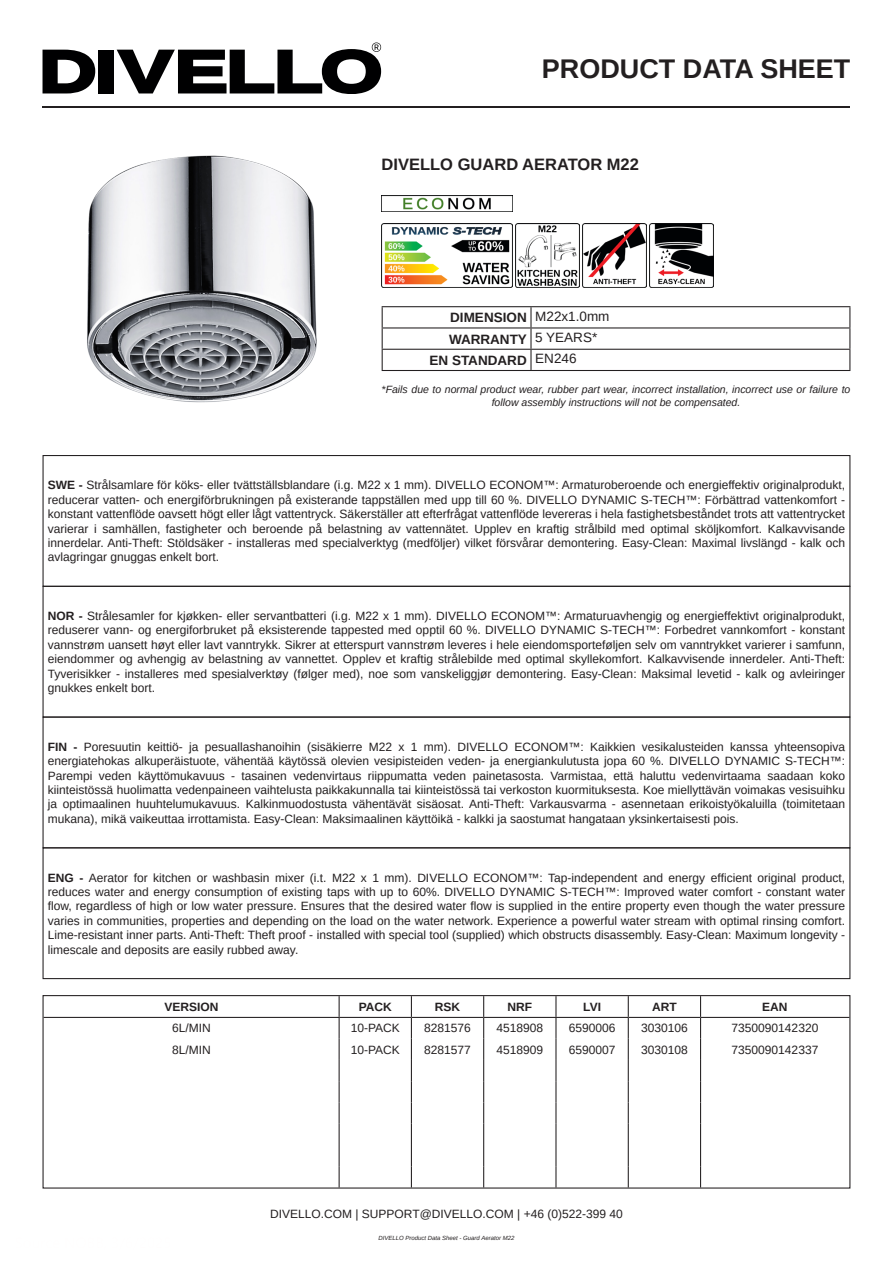
<style>
.page{position:relative;width:893px;height:1263px;background:#fff}
.page>*{position:absolute;margin:0;border:0;box-sizing:border-box;transform-origin:0 0}
.t1{font:700 27px "Arimo";color:#231f20}
.t2{font:700 16.5px "Arimo";color:#231f20}
.t3{font:700 13.5px "Arimo";color:#231f20}
.t4{font:13.5px "Arimo";color:#231f20}
.t5{font:12px/14.4px "Arimo";color:#231f20;text-align:justify}
.t6{font:700 12px "Arimo";color:#231f20}
.t7{font:italic 10.5px/12.6px "Arimo";color:#231f20;text-align:center}
.File_Name{font:italic 6px "Arimo";color:#231f20}
.s1{font-weight:700}
</style>
<div class="page">
<svg style="left:43px;top:50px;width:52px;height:43px"></svg>
<div style="left:98px;top:50px;width:16px;height:43px;background:#000001"></div>
<svg style="left:117px;top:43px;width:264px;height:51px"></svg>
<hr style="left:42px;top:106px;width:808px;height:1px;background:#231f20">
<hr style="left:44px;top:1017px;width:295px;height:1px;background:#231f20">
<hr style="left:339px;top:1017px;width:72px;height:1px;background:#231f20">
<hr style="left:411px;top:1017px;width:73px;height:1px;background:#231f20">
<hr style="left:484px;top:1017px;width:72px;height:1px;background:#231f20">
<hr style="left:556px;top:1017px;width:72px;height:1px;background:#231f20">
<hr style="left:628px;top:1017px;width:73px;height:1px;background:#231f20">
<hr style="left:701px;top:1017px;width:148px;height:1px;background:#231f20">
<svg style="left:339px;top:997px;width:1px;height:189px"></svg>
<svg style="left:411px;top:997px;width:1px;height:189px"></svg>
<svg style="left:483px;top:997px;width:1px;height:189px"></svg>
<svg style="left:555px;top:997px;width:1px;height:189px"></svg>
<svg style="left:628px;top:997px;width:1px;height:189px"></svg>
<svg style="left:700px;top:997px;width:1px;height:189px"></svg>
<div style="left:43px;top:995px;width:807px;height:193px;border:1px solid #231f20"></div>
<div style="left:43px;top:847px;width:807px;height:132px;border:1px solid #231f20"></div>
<div style="left:43px;top:586px;width:807px;height:132px;border:1px solid #231f20"></div>
<div style="left:43px;top:455px;width:807px;height:132px;border:1px solid #231f20"></div>
<hr style="left:382px;top:327px;width:149px;height:1px;background:#231f20">
<hr style="left:531px;top:327px;width:319px;height:1px;background:#231f20">
<hr style="left:382px;top:349px;width:149px;height:1px;background:#231f20">
<hr style="left:531px;top:349px;width:319px;height:1px;background:#231f20">
<svg style="left:530px;top:307px;width:1px;height:63px"></svg>
<hr style="left:382px;top:306px;width:149px;height:1px;background:#231f20">
<hr style="left:531px;top:306px;width:319px;height:1px;background:#231f20">
<svg style="left:382px;top:307px;width:1px;height:63px"></svg>
<svg style="left:849px;top:307px;width:1px;height:63px"></svg>
<hr style="left:382px;top:370px;width:149px;height:1px;background:#231f20">
<hr style="left:531px;top:370px;width:319px;height:1px;background:#231f20">
<img style="left:382px;top:223px;width:130px;height:64px">
<img style="left:650px;top:223px;width:64px;height:64px">
<img style="left:583px;top:223px;width:64px;height:64px">
<img style="left:516px;top:223px;width:63px;height:64px">
<img style="left:382px;top:196px;width:130px;height:14px">
<img style="left:87px;top:155px;width:230px;height:248px">
<p class="t1" style="left:542px;top:50px;width:310px">PRODUCT DATA SHEET</p>
<p class="t2" style="left:382px;top:153px;width:259px">DIVELLO GUARD AERATOR M22</p>
<p class="t3" style="left:450px;top:308px;width:78px">DIMENSION</p>
<p class="t4" style="left:535px;top:308px;width:76px">M22x1.0mm</p>
<p class="t3" style="left:449px;top:330px;width:79px">WARRANTY</p>
<p class="t4" style="left:535px;top:329px;width:64px">5 YEARS*</p>
<p class="t3" style="left:429px;top:351px;width:99px">EN STANDARD</p>
<p class="t4" style="left:535px;top:350px;width:43px">EN246</p>
<p class="t7" style="left:382px;top:383px;width:470px">*Fails due to normal product wear, rubber part wear, incorrect installation, incorrect use or failure to follow assembly instructions will not be compensated.</p>
<p class="t5" style="left:48px;top:478px;width:799px"><span class="s1">SWE -</span> Strålsamlare för köks- eller tvättställsblandare (i.g. M22 x 1 mm). DIVELLO ECONOM™: Armaturoberoende och energieffektiv originalprodukt, reducerar vatten- och energiförbrukningen på existerande tappställen med upp till 60 %. DIVELLO DYNAMIC S-TECH™: Förbättrad vattenkomfort - konstant vattenflöde oavsett högt eller lågt vattentryck. Säkerställer att efterfrågat vattenflöde levereras i hela fastighetsbeståndet trots att vattentrycket varierar i samhällen, fastigheter och beroende på belastning av vattennätet. Upplev en kraftig strålbild med optimal sköljkomfort. Kalkavvisande innerdelar. Anti-Theft: Stöldsäker - installeras med specialverktyg (medföljer) vilket försvårar demontering. Easy-Clean: Maximal livslängd - kalk och avlagringar gnuggas enkelt bort.</p>
<p class="t5" style="left:48px;top:609px;width:799px"><span class="s1">NOR -</span> Strålesamler for kjøkken- eller servantbatteri (i.g. M22 x 1 mm). DIVELLO ECONOM™: Armaturuavhengig og energieffektivt originalprodukt, reduserer vann- og energiforbruket på eksisterende tappested med opptil 60 %. DIVELLO DYNAMIC S-TECH™: Forbedret vannkomfort - konstant vannstrøm uansett høyt eller lavt vanntrykk. Sikrer at etterspurt vannstrøm leveres i hele eiendomsporteføljen selv om vanntrykket varierer i samfunn, eiendommer og avhengig av belastning av vannettet. Opplev et kraftig strålebilde med optimal skyllekomfort. Kalkavvisende innerdeler. Anti-Theft:<br>Tyverisikker - installeres med spesialverktøy (følger med), noe som vanskeliggjør demontering. Easy-Clean: Maksimal levetid - kalk og avleiringer gnukkes enkelt bort.</p>
<p class="t5" style="left:48px;top:739px;width:799px"><span class="s1">FIN -</span> Poresuutin keittiö- ja pesuallashanoihin (sisäkierre M22 x 1 mm). DIVELLO ECONOM™: Kaikkien vesikalusteiden kanssa yhteensopiva energiatehokas alkuperäistuote, vähentää käytössä olevien vesipisteiden veden- ja energiankulutusta jopa 60 %. DIVELLO DYNAMIC S-TECH™:<br>Parempi veden käyttömukavuus - tasainen vedenvirtaus riippumatta veden painetasosta. Varmistaa, että haluttu vedenvirtaama saadaan koko kiinteistössä huolimatta vedenpaineen vaihtelusta paikkakunnalla tai kiinteistössä tai verkoston kuormituksesta. Koe miellyttävän voimakas vesisuihku ja optimaalinen huuhtelumukavuus. Kalkinmuodostusta vähentävät sisäosat. Anti-Theft: Varkausvarma - asennetaan erikoistyökaluilla (toimitetaan mukana), mikä vaikeuttaa irrottamista. Easy-Clean: Maksimaalinen käyttöikä - kalkki ja saostumat hangataan yksinkertaisesti pois.</p>
<p class="t5" style="left:48px;top:870px;width:799px"><span class="s1">ENG -</span> Aerator for kitchen or washbasin mixer (i.t. M22 x 1 mm). DIVELLO ECONOM™: Tap-independent and energy efficient original product, reduces water and energy consumption of existing taps with up to 60%. DIVELLO DYNAMIC S-TECH™: Improved water comfort - constant water flow, regardless of high or low water pressure. Ensures that the desired water flow is supplied in the entire property even though the water pressure varies in communities, properties and depending on the load on the water network. Experience a powerful water stream with optimal rinsing comfort.<br>Lime-resistant inner parts. Anti-Theft: Theft proof - installed with special tool (supplied) which obstructs disassembly. Easy-Clean: Maximum longevity - limescale and deposits are easily rubbed away.</p>
<p class="t6" style="left:164px;top:999px;width:56px">VERSION</p>
<p class="t6" style="left:359px;top:999px;width:35px">PACK</p>
<p class="t6" style="left:435px;top:999px;width:27px">RSK</p>
<p class="t6" style="left:507px;top:999px;width:26px">NRF</p>
<p class="t6" style="left:583px;top:999px;width:19px">LVI</p>
<p class="t6" style="left:652px;top:999px;width:26px">ART</p>
<p class="t6" style="left:762px;top:999px;width:27px">EAN</p>
<p class="t5" style="left:172px;top:1021px;width:40px">6L/MIN</p>
<p class="t5" style="left:351px;top:1021px;width:51px">10-PACK</p>
<p class="t5" style="left:424px;top:1021px;width:48px">8281576</p>
<p class="t5" style="left:496px;top:1021px;width:48px">4518908</p>
<p class="t5" style="left:569px;top:1021px;width:48px">6590006</p>
<p class="t5" style="left:641px;top:1021px;width:48px">3030106</p>
<p class="t5" style="left:732px;top:1021px;width:88px">7350090142320</p>
<p class="t5" style="left:172px;top:1042px;width:40px">8L/MIN</p>
<p class="t5" style="left:351px;top:1042px;width:51px">10-PACK</p>
<p class="t5" style="left:424px;top:1042px;width:48px">8281577</p>
<p class="t5" style="left:496px;top:1042px;width:48px">4518909</p>
<p class="t5" style="left:569px;top:1042px;width:48px">6590007</p>
<p class="t5" style="left:641px;top:1042px;width:48px">3030108</p>
<p class="t5" style="left:732px;top:1042px;width:88px">7350090142337</p>
<p class="t5" style="left:270px;top:1207px;width:354px">DIVELLO.COM | SUPPORT@DIVELLO.COM | +46 (0)522-399 40</p>
<p class="File_Name" style="left:379px;top:1233px;width:137px">DIVELLO Product Data Sheet - Guard Aerator M22</p>
</div>
